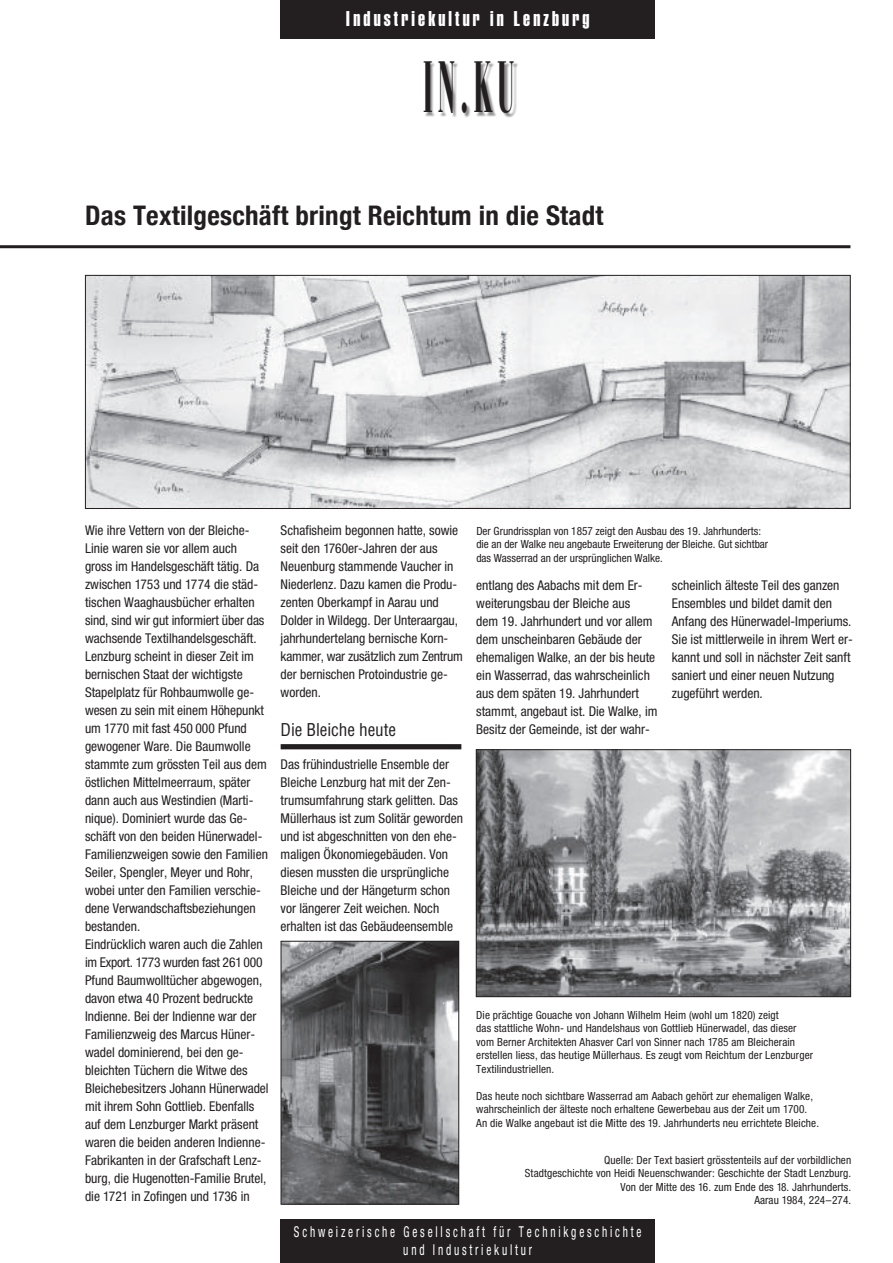
<style>
.page{position:relative;width:893px;height:1263px;background:#fff}
.page>*{position:absolute;margin:0;border:0;box-sizing:border-box;transform-origin:0 0}
.t1{font:700 condensed 72px "Bauer Bodoni";color:#231f20;scale:.45 1}
.t2{font:700 condensed 27px "Helvetica Neue";letter-spacing:.01em;color:#231f20}
.t3{font:21px "Helvetica Extra Compressed";letter-spacing:.15em;color:#fff}
.t4{font:condensed 17.25px "Helvetica";letter-spacing:-.005em;color:#231f20}
.t5{font:condensed 15px/18px "Helvetica Neue";letter-spacing:.25em;color:#fff;text-align:center;scale:.75 1}
.t6{font:condensed 13.5px/18px "Helvetica Neue";color:#231f20}
.t7{font:condensed 11.25px/13.5px "Helvetica Neue";letter-spacing:.01em;color:#231f20}
</style>
<div class="page">
<hr style="left:0;top:245px;width:850px;height:3px;background:#231f20">
<div style="left:281px;top:1219px;width:374px;height:44px;background:#231f20"></div>
<div style="left:425px;top:62px;width:94px;height:56px;background:#231f20;opacity:.5"></div>
<div style="left:281px;top:0;width:374px;height:38px;background:#231f20"></div>
<div style="left:281px;top:744px;width:180px;height:5px;background:#231f20"></div>
<img style="left:87px;top:277px;width:762px;height:230px">
<div style="left:85px;top:275px;width:766px;height:234px;border:1px solid #231f20"></div>
<img style="left:283px;top:943px;width:174px;height:259px">
<div style="left:281px;top:941px;width:178px;height:263px;border:1px solid #231f20"></div>
<img style="left:478px;top:751px;width:371px;height:244px">
<div style="left:476px;top:749px;width:375px;height:248px;border:1px solid #231f20"></div>
<h3 class="t3" style="left:346px;top:6px;width:245px">Industriekultur in Lenzburg</h3>
<h1 class="t1" style="left:423px;top:45px;width:205px">IN.KU</h1>
<h2 class="t2" style="left:85px;top:193px;width:520px">Das Textilgeschäft bringt Reichtum in die Stadt</h2>
<p class="t6" style="left:85px;top:522px;width:185px">Wie ihre Vettern von der Bleiche-Linie waren sie vor allem auch<br>gross im Handelsgeschäft tätig. Da zwischen 1753 und 1774 die städ&shy;tischen Waaghausbücher erhalten sind, sind wir gut informiert über das wachsende Textilhandelsgeschäft.<br>Lenzburg scheint in dieser Zeit im bernischen Staat der wichtigste Stapelplatz für Rohbaumwolle ge&shy;wesen zu sein mit einem Höhepunkt um 1770 mit fast 450 000 Pfund gewogener Ware. Die Baumwolle stammte zum grössten Teil aus dem östlichen Mittelmeerraum, später dann auch aus Westindien (Marti&shy;nique). Dominiert wurde das Ge&shy;schäft von den beiden Hünerwadel-Familienzweigen sowie den Familien Seiler, Spengler, Meyer und Rohr, wobei unter den Familien verschie&shy;dene Verwandschaftsbeziehungen bestanden.<br>Eindrücklich waren auch die Zahlen im Export. 1773 wurden fast 261 000<br>Pfund Baumwolltücher abgewogen, davon etwa 40 Prozent bedruckte Indienne. Bei der Indienne war der Familienzweig des Marcus Hüner&shy;wadel dominierend, bei den ge&shy;bleichten Tüchern die Witwe des Bleichebesitzers Johann Hünerwadel mit ihrem Sohn Gottlieb. Ebenfalls auf dem Lenzburger Markt präsent waren die beiden anderen Indienne-Fabrikanten in der Grafschaft Lenz&shy;burg, die Hugenotten-Familie Brutel, die 1721 in Zofingen und 1736 in</p>
<p class="t6" style="left:281px;top:522px;width:184px">Schafisheim begonnen hatte, sowie seit den 1760er-Jahren der aus<br>Neuenburg stammende Vaucher in<br>Niederlenz. Dazu kamen die Produ&shy;zenten Oberkampf in Aarau und<br>Dolder in Wildegg. Der Unteraargau, jahrhundertelang bernische Korn&shy;kammer, war zusätzlich zum Zentrum der bernischen Protoindustrie ge&shy;worden.</p>
<p class="t4" style="left:281px;top:719px;width:117px">Die Bleiche heute</p>
<p class="t6" style="left:281px;top:756px;width:184px">Das frühindustrielle Ensemble der Bleiche Lenzburg hat mit der Zen&shy;trumsumfahrung stark gelitten. Das Müllerhaus ist zum Solitär geworden und ist abgeschnitten von den ehe&shy;maligen Ökonomiegebäuden. Von diesen mussten die ursprüngliche Bleiche und der Hängeturm schon vor längerer Zeit weichen. Noch erhalten ist das Gebäudeensemble</p>
<p class="t7" style="left:476px;top:524px;width:293px">Der Grundrissplan von 1857 zeigt den Ausbau des 19. Jahrhunderts: die an der Walke neu angebaute Erweiterung der Bleiche. Gut sichtbar das Wasserrad an der ursprünglichen Walke.</p>
<p class="t6" style="left:476px;top:576px;width:183px">entlang des Aabachs mit dem Er&shy;weiterungsbau der Bleiche aus<br>dem 19. Jahrhundert und vor allem dem unscheinbaren Gebäude der ehemaligen Walke, an der bis heute ein Wasserrad, das wahrscheinlich aus dem späten 19. Jahrhundert stammt, angebaut ist. Die Walke, im<br>Besitz der Gemeinde, ist der wahr-</p>
<p class="t6" style="left:672px;top:576px;width:182px">scheinlich älteste Teil des ganzen<br>Ensembles und bildet damit den<br>Anfang des Hünerwadel-Imperiums.<br>Sie ist mittlerweile in ihrem Wert er&shy;kannt und soll in nächster Zeit sanft saniert und einer neuen Nutzung zugeführt werden.</p>
<p class="t7" style="left:476px;top:1008px;width:338px">Die prächtige Gouache von Johann Wilhelm Heim (wohl um 1820) zeigt<br>das stattliche Wohn- und Handelshaus von Gottlieb Hünerwadel, das dieser vom Berner Architekten Ahasver Carl von Sinner nach 1785 am Bleicherain erstellen liess, das heutige Müllerhaus. Es zeugt vom Reichtum der Lenzburger Textilindustriellen.</p>
<p class="t7" style="left:476px;top:1089px;width:344px">Das heute noch sichtbare Wasserrad am Aabach gehört zur ehemaligen Walke, wahrscheinlich der älteste noch erhaltene Gewerbebau aus der Zeit um 1700.<br>An die Walke angebaut ist die Mitte des 19. Jahrhunderts neu errichtete Bleiche.</p>
<p class="t7" style="left:525px;top:1153px;width:328px;text-align:right">Quelle: Der Text basiert grösstenteils auf der vorbildlichen<br>Stadtgeschichte von Heidi Neuenschwander: Geschichte der Stadt Lenzburg.<br>Von der Mitte des 16. zum Ende des 18. Jahrhunderts.<br>Aarau 1984, 224–274.</p>
<p class="t5" style="left:294px;top:1223px;width:465px">Schweizerische Gesellschaft für Technikgeschichte und Industriekultur</p>
</div>
